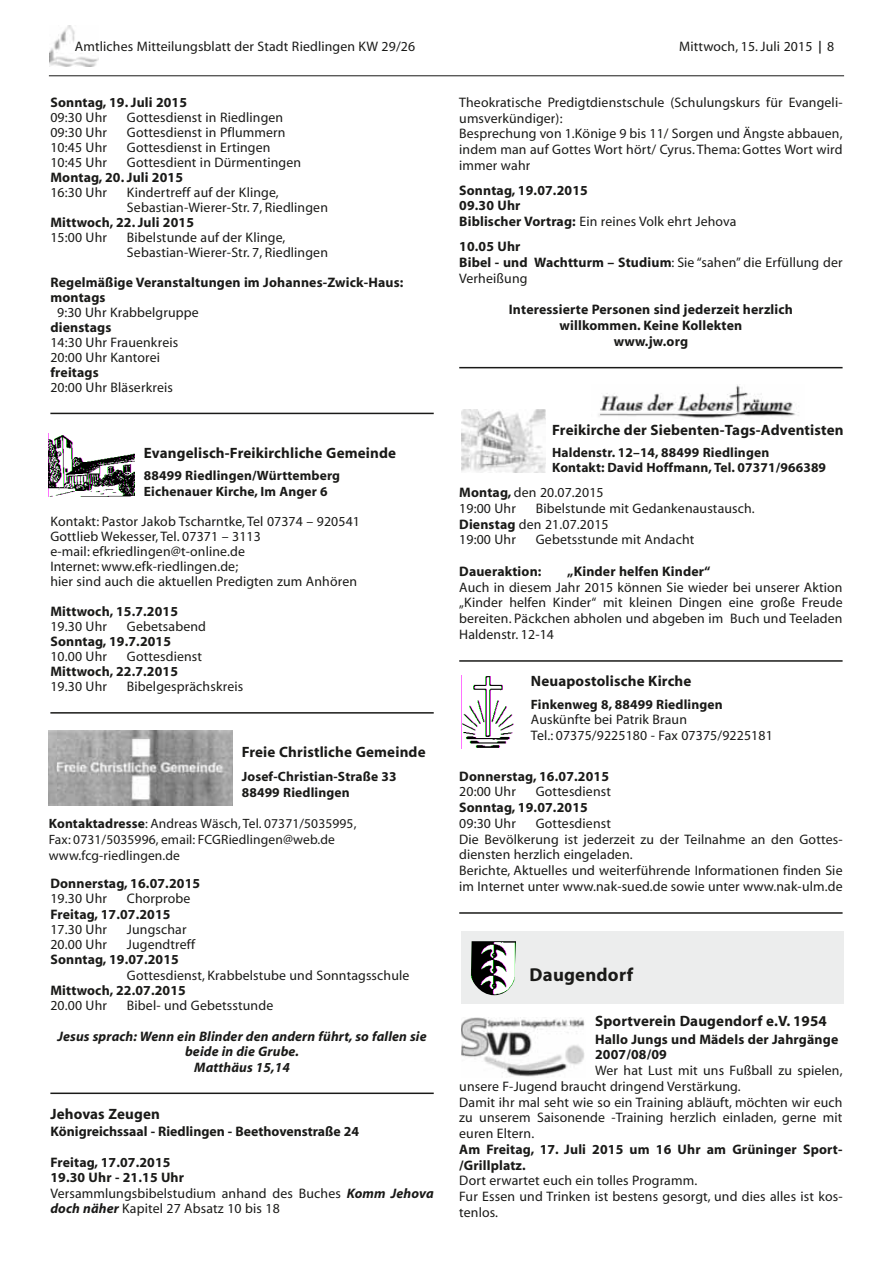
<style>
.page{position:relative;width:893px;height:1263px;background:#fff}
.page>*{position:absolute;margin:0;border:0;box-sizing:border-box;transform-origin:0 0}
.t1{font:700 18.75px "Myriad";letter-spacing:.01em;color:#1a1a18}
.t2{font:700 15px "Myriad";letter-spacing:.01em;color:#1a1a18}
.t3{font:13.8px/15.8px "Myriad";letter-spacing:.01em;color:#1a1a18}
.t4{font:700 13.8px/15.8px "Myriad";letter-spacing:.01em;color:#1a1a18}
.t5{font:italic 700 13.8px/15.3px "Myriad";letter-spacing:.01em;color:#1a1a18;text-align:center}
.t6{font:700 13.5px/15.8px "Myriad";letter-spacing:.01em;color:#1a1a18}
.t7{font:13.5px/15.8px "Myriad";letter-spacing:.01em;color:#1a1a18}
.s1{font-weight:700}
.s2{font-weight:700;font-style:italic}
.s3{font-weight:400}
</style>
<div class="page">
<hr style="left:49px;top:75px;width:795px;height:1px;background:#1a1a18">
<img style="left:49px;top:26px;width:49px;height:41px">
<hr style="left:50px;top:413px;width:384px;height:1px;background:#1a1a18">
<hr style="left:50px;top:712px;width:384px;height:2px;background:#1a1a18">
<hr style="left:50px;top:1092px;width:384px;height:2px;background:#1a1a18">
<hr style="left:459px;top:367px;width:384px;height:1px;background:#1a1a18">
<hr style="left:459px;top:660px;width:384px;height:2px;background:#1a1a18">
<hr style="left:459px;top:912px;width:384px;height:2px;background:#1a1a18">
<img style="left:49px;top:435px;width:85px;height:62px">
<img style="left:49px;top:730px;width:184px;height:76px">
<img style="left:462px;top:410px;width:83px;height:62px">
<img style="left:598px;top:385px;width:201px;height:33px">
<img style="left:462px;top:676px;width:52px;height:72px">
<div style="left:461px;top:931px;width:383px;height:72px;background:#eceded"></div>
<img style="left:471px;top:941px;width:45px;height:54px">
<img style="left:461px;top:1017px;width:124px;height:60px">
<p class="t3" style="left:75px;top:40px;width:342px">Amtliches Mitteilungsblatt der Stadt Riedlingen KW 29/26</p>
<p class="t3" style="left:679px;top:39px;width:164px">Mittwoch, 15. Juli 2015 ❘ 8<sup>8</sup></p>
<p class="t4" style="left:50px;top:96px;width:138px">Sonntag, 19. Juli 2015</p>
<p class="t3" style="left:50px;top:111px;width:58px">09:30 Uhr</p>
<p class="t3" style="left:127px;top:111px;width:158px">Gottesdienst in Riedlingen</p>
<p class="t3" style="left:50px;top:126px;width:58px">09:30 Uhr</p>
<p class="t3" style="left:127px;top:126px;width:160px">Gottesdienst in Pflummern</p>
<p class="t3" style="left:50px;top:141px;width:58px">10:45 Uhr</p>
<p class="t3" style="left:127px;top:141px;width:145px">Gottesdienst in Ertingen</p>
<p class="t3" style="left:50px;top:156px;width:58px">10:45 Uhr</p>
<p class="t3" style="left:127px;top:156px;width:176px">Gottesdient in Dürmentingen</p>
<p class="t4" style="left:50px;top:171px;width:134px">Montag, 20. Juli 2015</p>
<p class="t3" style="left:50px;top:186px;width:58px">16:30 Uhr</p>
<p class="t3" style="left:127px;top:186px;width:203px;line-height:15px">Kindertreff auf der Klinge,<br>Sebastian-Wierer-Str. 7, Riedlingen</p>
<p class="t4" style="left:50px;top:216px;width:145px">Mittwoch, 22. Juli 2015</p>
<p class="t3" style="left:50px;top:231px;width:58px">15:00 Uhr</p>
<p class="t3" style="left:127px;top:231px;width:203px;line-height:15px">Bibelstunde auf der Klinge,<br>Sebastian-Wierer-Str. 7, Riedlingen</p>
<p class="t4" style="left:50px;top:276px;width:355px;line-height:15px">Regelmäßige Veranstaltungen im Johannes-Zwick-Haus: montags</p>
<p class="t3" style="left:57px;top:306px;width:143px">9:30 Uhr Krabbelgruppe</p>
<p class="t4" style="left:50px;top:321px;width:62px">dienstags</p>
<p class="t3" style="left:50px;top:336px;width:129px;line-height:15px">14:30 Uhr Frauenkreis<br>20:00 Uhr Kantorei</p>
<p class="t4" style="left:50px;top:366px;width:50px">freitags</p>
<p class="t3" style="left:50px;top:381px;width:124px">20:00 Uhr Bläserkreis</p>
<p class="t2" style="left:144px;top:447px;width:254px">Evangelisch-Freikirchliche Gemeinde</p>
<p class="t6" style="left:144px;top:469px;width:198px">88499 Riedlingen/Württemberg<br>Eichenauer Kirche, Im Anger 6</p>
<p class="t3" style="left:50px;top:515px;width:311px;line-height:15px">Kontakt: Pastor Jakob Tscharntke, Tel 07374 – 920541<br>Gottlieb Wekesser, Tel. 07371 – 3113<br>e-mail: efkriedlingen@t-online.de<br>Internet: www.efk-riedlingen.de;<br>hier sind auch die aktuellen Predigten zum Anhören</p>
<p class="t4" style="left:50px;top:605px;width:129px">Mittwoch, 15.7.2015</p>
<p class="t3" style="left:50px;top:620px;width:58px">19.30 Uhr</p>
<p class="t3" style="left:127px;top:620px;width:81px">Gebetsabend</p>
<p class="t4" style="left:50px;top:635px;width:122px">Sonntag, 19.7.2015</p>
<p class="t3" style="left:50px;top:650px;width:58px">10.00 Uhr</p>
<p class="t3" style="left:127px;top:650px;width:77px">Gottesdienst</p>
<p class="t4" style="left:50px;top:665px;width:129px">Mittwoch, 22.7.2015</p>
<p class="t3" style="left:50px;top:680px;width:58px">19.30 Uhr</p>
<p class="t3" style="left:127px;top:680px;width:118px">Bibelgesprächskreis</p>
<p class="t2" style="left:242px;top:746px;width:185px">Freie Christliche Gemeinde</p>
<p class="t6" style="left:242px;top:769px;width:156px">Josef-Christian-Straße 33<br>88499 Riedlingen</p>
<p class="t7" style="left:49px;top:817px;width:309px"><span class="s1">Kontaktadresse</span>: Andreas Wäsch, Tel. 07371/5035995,<br>Fax: 0731/5035996, email: FCGRiedlingen@web.de www.fcg-riedlingen.de</p>
<p class="t4" style="left:50px;top:877px;width:151px">Donnerstag, 16.07.2015</p>
<p class="t3" style="left:50px;top:892px;width:58px">19.30 Uhr</p>
<p class="t3" style="left:127px;top:892px;width:65px">Chorprobe</p>
<p class="t4" style="left:50px;top:907px;width:122px">Freitag, 17.07.2015</p>
<p class="t3" style="left:50px;top:922px;width:58px">17.30 Uhr</p>
<p class="t3" style="left:127px;top:922px;width:61px">Jungschar</p>
<p class="t3" style="left:50px;top:938px;width:58px">20.00 Uhr</p>
<p class="t3" style="left:127px;top:938px;width:70px">Jugendtreff</p>
<p class="t4" style="left:50px;top:953px;width:130px">Sonntag, 19.07.2015</p>
<p class="t3" style="left:127px;top:968px;width:284px">Gottesdienst, Krabbelstube und Sonntagsschule</p>
<p class="t4" style="left:50px;top:984px;width:137px">Mittwoch, 22.07.2015</p>
<p class="t3" style="left:50px;top:999px;width:58px">20.00 Uhr</p>
<p class="t3" style="left:127px;top:999px;width:148px">Bibel- und Gebetsstunde</p>
<p class="t5" style="left:57px;top:1030px;width:371px">Jesus sprach: Wenn ein Blinder den andern führt, so fallen sie beide in die Grube.<br>Matthäus 15,14</p>
<p class="t2" style="left:50px;top:1108px;width:111px">Jehovas Zeugen</p>
<p class="t4" style="left:50px;top:1125px;width:310px">Königreichssaal - Riedlingen - Beethovenstraße 24</p>
<p class="t3" style="left:50px;top:1156px;width:385px;line-height:15.3px"><span class="s1">Freitag, 17.07.2015<br>19.30 Uhr - 21.15 Uhr<br></span>Versammlungsbibelstudium anhand des Buches <span class="s2">Komm Jehova doch näher</span> Kapitel 27 Absatz 10 bis 18</p>
<p class="t3" style="left:459px;top:96px;width:385px">Theokratische Predigtdienstschule (Schulungskurs für Evangeli&shy;umsverkündiger):<br>Besprechung von 1.Könige 9 bis 11/ Sorgen und Ängste abbauen, indem man auf Gottes Wort hört/ Cyrus. Thema: Gottes Wort wird immer wahr</p>
<p class="t4" style="left:459px;top:183px;width:279px">Sonntag, 19.07.2015<br>09.30 Uhr<br>Biblischer Vortrag: <span class="s3">Ein reines Volk ehrt Jehova</span></p>
<p class="t3" style="left:459px;top:240px;width:385px"><span class="s1">10.05 Uhr<br>Bibel - und Wachtturm – Studium</span>: Sie “sahen” die Erfüllung der<br>Verheißung</p>
<p class="t4" style="left:509px;top:303px;width:286px;text-align:center">Interessierte Personen sind jederzeit herzlich willkommen. Keine Kollekten<br>www.jw.org</p>
<p class="t2" style="left:552px;top:424px;width:293px">Freikirche der Siebenten-Tags-Adventisten</p>
<p class="t6" style="left:552px;top:445px;width:275px">Haldenstr. 12–14, 88499 Riedlingen<br>Kontakt: David Hoffmann, Tel. 07371/966389</p>
<p class="t3" style="left:459px;top:486px;width:146px"><span class="s1">Montag,</span> den 20.07.2015<br>19:00 Uhr</p>
<p class="t3" style="left:459px;top:501px;width:297px;text-indent:77px">Bibelstunde mit Gedankenaustausch.<br><span class="s1">Dienstag</span> den 21.07.2015<br>19:00 Uhr</p>
<p class="t3" style="left:536px;top:533px;width:160px">Gebetsstunde mit Andacht</p>
<p class="t4" style="left:459px;top:564px;width:84px">Daueraktion:</p>
<p class="t4" style="left:567px;top:564px;width:145px">„Kinder helfen Kinder“</p>
<p class="t3" style="left:459px;top:580px;width:385px;text-align:justify">Auch in diesem Jahr 2015 können Sie wieder bei unserer Aktion „Kinder helfen Kinder“ mit kleinen Dingen eine große Freude bereiten. Päckchen abholen und abgeben im Buch und Teeladen Haldenstr. 12-14</p>
<p class="t2" style="left:531px;top:676px;width:162px">Neuapostolische Kirche</p>
<p class="t6" style="left:531px;top:697px;width:193px">Finkenweg 8, 88499 Riedlingen</p>
<p class="t3" style="left:531px;top:713px;width:243px">Auskünfte bei Patrik Braun<br>Tel.: 07375/9225180 - Fax 07375/9225181</p>
<p class="t4" style="left:459px;top:769px;width:151px">Donnerstag, 16.07.2015</p>
<p class="t3" style="left:459px;top:785px;width:58px">20:00 Uhr</p>
<p class="t3" style="left:536px;top:785px;width:77px">Gottesdienst</p>
<p class="t4" style="left:459px;top:801px;width:130px">Sonntag, 19.07.2015</p>
<p class="t3" style="left:459px;top:816px;width:58px">09:30 Uhr</p>
<p class="t3" style="left:459px;top:816px;width:385px;text-indent:77px">Gottesdienst<br>Die Bevölkerung ist jederzeit zu der Teilnahme an den Gottes&shy;diensten herzlich eingeladen.<br>Berichte, Aktuelles und weiterführende Informationen finden Sie im Internet unter www.nak-sued.de sowie unter www.nak-ulm.de</p>
<h1 class="t1" style="left:530px;top:968px;width:105px">Daugendorf</h1>
<p class="t2" style="left:595px;top:1015px;width:233px">Sportverein Daugendorf e.V. 1954</p>
<p class="t4" style="left:595px;top:1032px;width:245px">Hallo Jungs und Mädels der Jahrgänge<br>2007/08/09</p>
<p class="t3" style="left:459px;top:1064px;width:385px;text-indent:136px">Wer hat Lust mit uns Fußball zu spielen, unsere F-Jugend braucht dringend Verstärkung.<br>Damit ihr mal seht wie so ein Training abläuft, möchten wir euch zu unserem Saisonende -Training herzlich einladen, gerne mit euren Eltern.</p>
<p class="t4" style="left:459px;top:1142px;width:385px">Am Freitag, 17. Juli 2015 um 16 Uhr am Grüninger Sport-/Grillplatz.</p>
<p class="t3" style="left:459px;top:1174px;width:385px">Dort erwartet euch ein tolles Programm.<br>Fur Essen und Trinken ist bestens gesorgt, und dies alles ist kos&shy;tenlos.</p>
</div>
